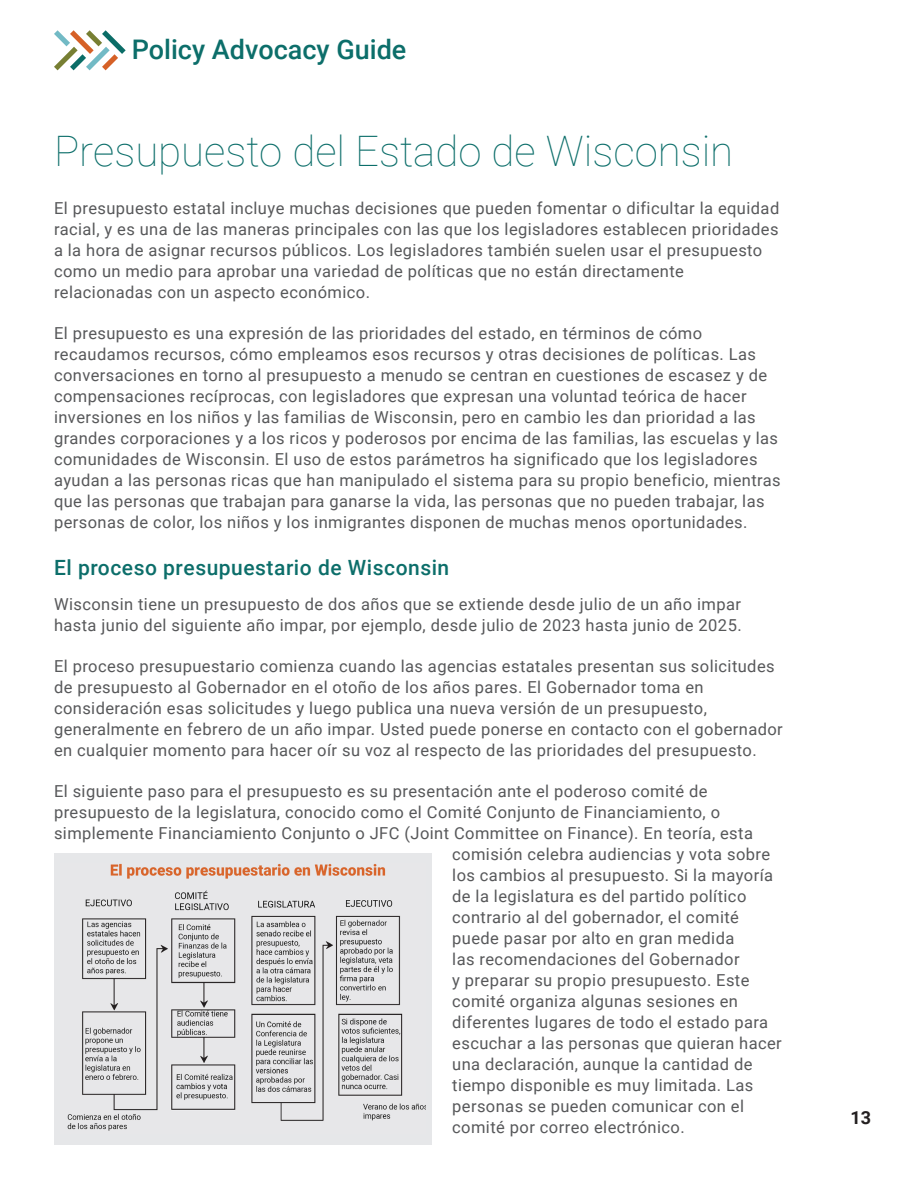
<style>
.page{position:relative;width:918px;height:1188px;background:#fff}
.page>*{position:absolute;margin:0;border:0;box-sizing:border-box;transform-origin:0 0}
.t1{font:100 42px "Roboto";color:#0c6e6a}
.t2{font:500 27px "Roboto";color:#0c6e6a}
.Head{font:500 21px "Roboto";letter-spacing:.025em;color:#0c6e6a}
.t3{font:700 18px "Roboto";color:#231f20}
.Body_Copy{font:16.5px/21px "Roboto";letter-spacing:.025em;color:#57585a}
</style>
<div class="page">
<svg style="left:54px;top:30px;width:72px;height:40px"></svg>
<div style="left:54px;top:853px;width:378px;height:292px;background:#e6e7e9"></div>
<img style="left:67px;top:863px;width:359px;height:268px">
<h2 class="t2" style="left:132px;top:30px;width:276px">Policy Advocacy Guide</h2>
<p class="t1" style="left:54px;top:121px;width:681px">Presupuesto del Estado de Wisconsin</p>
<p class="Body_Copy" style="left:54px;top:197px;width:727px">El presupuesto estatal incluye muchas decisiones que pueden fomentar o dificultar la equidad racial, y es una de las maneras principales con las que los legisladores establecen prioridades a la hora de asignar recursos públicos. Los legisladores también suelen usar el presupuesto como un medio para aprobar una variedad de políticas que no están directamente relacionadas con un aspecto económico.</p>
<p class="Body_Copy" style="left:54px;top:322px;width:728px">El presupuesto es una expresión de las prioridades del estado, en términos de cómo recaudamos recursos, cómo empleamos esos recursos y otras decisiones de políticas. Las conversaciones en torno al presupuesto a menudo se centran en cuestiones de escasez y de compensaciones recíprocas, con legisladores que expresan una voluntad teórica de hacer inversiones en los niños y las familias de Wisconsin, pero en cambio les dan prioridad a las grandes corporaciones y a los ricos y poderosos por encima de las familias, las escuelas y las comunidades de Wisconsin. El uso de estos parámetros ha significado que los legisladores ayudan a las personas ricas que han manipulado el sistema para su propio beneficio, mientras que las personas que trabajan para ganarse la vida, las personas que no pueden trabajar, las personas de color, los niños y los inmigrantes disponen de muchas menos oportunidades.</p>
<p class="Head" style="left:54px;top:553px;width:397px">El proceso presupuestario de Wisconsin</p>
<p class="Body_Copy" style="left:54px;top:593px;width:689px">Wisconsin tiene un presupuesto de dos años que se extiende desde julio de un año impar hasta junio del siguiente año impar, por ejemplo, desde julio de 2023 hasta junio de 2025.</p>
<p class="Body_Copy" style="left:54px;top:655px;width:730px">El proceso presupuestario comienza cuando las agencias estatales presentan sus solicitudes de presupuesto al Gobernador en el otoño de los años pares. El Gobernador toma en consideración esas solicitudes y luego publica una nueva versión de un presupuesto, generalmente en febrero de un año impar. Usted puede ponerse en contacto con el gobernador en cualquier momento para hacer oír su voz al respecto de las prioridades del presupuesto.</p>
<p class="Body_Copy" style="left:54px;top:780px;width:655px">El siguiente paso para el presupuesto es su presentación ante el poderoso comité de</p>
<p class="Body_Copy" style="left:54px;top:801px;width:668px">presupuesto de la legislatura, conocido como el Comité Conjunto de Financiamiento, o</p>
<p class="Body_Copy" style="left:54px;top:822px;width:701px">simplemente Financiamiento Conjunto o JFC (Joint Committee on Finance). En teoría, esta</p>
<p class="Body_Copy" style="left:452px;top:843px;width:320px">comisión celebra audiencias y vota sobre</p>
<p class="Body_Copy" style="left:452px;top:864px;width:323px">los cambios al presupuesto. Si la mayoría</p>
<p class="Body_Copy" style="left:452px;top:885px;width:296px">de la legislatura es del partido político</p>
<p class="Body_Copy" style="left:452px;top:906px;width:288px">contrario al del gobernador, el comité</p>
<p class="Body_Copy" style="left:452px;top:927px;width:284px">puede pasar por alto en gran medida</p>
<p class="Body_Copy" style="left:452px;top:948px;width:289px">las recomendaciones del Gobernador</p>
<p class="Body_Copy" style="left:452px;top:969px;width:299px">y preparar su propio presupuesto. Este</p>
<p class="Body_Copy" style="left:452px;top:990px;width:287px">comité organiza algunas sesiones en</p>
<p class="Body_Copy" style="left:452px;top:1011px;width:318px">diferentes lugares de todo el estado para</p>
<p class="Body_Copy" style="left:452px;top:1032px;width:331px">escuchar a las personas que quieran hacer</p>
<p class="Body_Copy" style="left:452px;top:1053px;width:302px">una declaración, aunque la cantidad de</p>
<p class="Body_Copy" style="left:452px;top:1074px;width:303px">tiempo disponible es muy limitada. Las</p>
<p class="Body_Copy" style="left:452px;top:1095px;width:293px">personas se pueden comunicar con el</p>
<p class="Body_Copy" style="left:452px;top:1116px;width:234px">comité por correo electrónico.</p>
<p class="t3" style="left:850px;top:1105px;width:22px">13</p>
</div>
